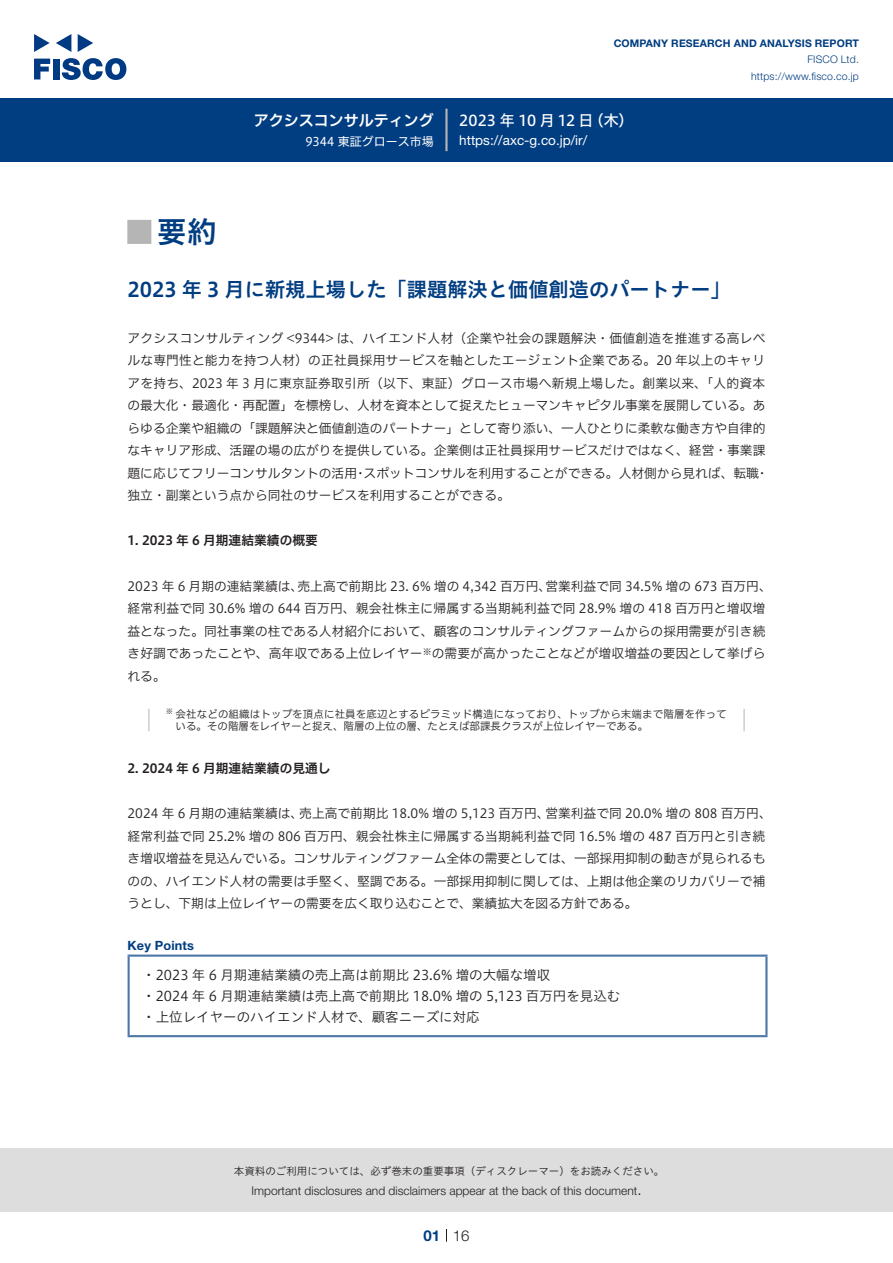
<style>
.page{position:relative;width:893px;height:1263px;background:#fff}
.page>*{position:absolute;margin:0;border:0;box-sizing:border-box;transform-origin:0 0}
.t1{font:30px "Hiragino UD Sans Std N W6";color:#003d81}
.t2{font:24px "Hiragino UD Sans Std N W6";color:#b5b5b6}
.t3{font:20.25px "Hiragino UD Sans Std W6";color:#003d81}
.t4{font:15px "Hiragino UD Sans F Std N W5";letter-spacing:.005em;color:#fff}
.t5{font:15px "Hiragino UD Sans F Std N W6";color:#fff}
.t6{font:300 15px "Helvetica Neue LT Std";color:#231f20}
.t7{font:700 15px "Helvetica Neue LT Std";color:#003d81}
.t8{font:13.5px/20.7px "Hiragino UD Sans Std W3";color:#231f20}
.t9{font:13.5px "Helvetica Neue LT Std";color:#fff}
.t10{font:12.75px/22.5px "Hiragino UD Sans F Std N W3";color:#231f20}
.t11{font:12.75px "Hiragino UD Sans F Std N W6";color:#231f20}
.t12{font:700 12.75px "Helvetica Neue LT Std";letter-spacing:.015em;color:#003d81}
.t13{font:300 12px "Helvetica Neue LT Std";color:#231f20}
.t14{font:12px "Hiragino UD Sans F Std N W4";color:#fff}
.t15{font:10.5px "Hiragino UD Sans F Std N W3";letter-spacing:.01em;color:#231f20}
.t16{font:10.5px "Hiragino UD Sans Std W3";color:#231f20}
.t17{font:700 10.5px "Helvetica Neue LT Std";letter-spacing:.015em;color:#003d81}
.t18{font:300 10.5px/16.5px "Helvetica Neue LT Std";letter-spacing:.015em;color:#003d81;text-align:right}
.t19{font:8.85px "Hiragino UD Sans F Std N W3";color:#231f20}
.t20{font:7.35px "Hiragino UD Sans F Std N W3";color:#231f20}
</style>
<div class="page">
<div style="left:0;top:1148px;width:893px;height:64px;background:#ddd"></div>
<svg style="left:34px;top:59px;width:16px;height:20px"></svg>
<div style="left:53px;top:59px;width:6px;height:20px;background:#003a83"></div>
<svg style="left:62px;top:58px;width:64px;height:22px"></svg>
<svg style="left:34px;top:34px;width:16px;height:18px"></svg>
<svg style="left:78px;top:34px;width:15px;height:18px"></svg>
<svg style="left:56px;top:34px;width:15px;height:18px"></svg>
<div style="left:0;top:98px;width:893px;height:64px;background:#003d81"></div>
<hr style="left:445px;top:109px;width:3px;height:42px;background:#b5b5b6">
<svg style="left:446px;top:1229px;width:1px;height:13px"></svg>
<hr style="left:148px;top:709px;width:2px;height:22px;background:#d3d3d3">
<hr style="left:743px;top:709px;width:2px;height:22px;background:#d3d3d3">
<hr style="left:128px;top:957px;width:2px;height:78px;background:#4d77a7">
<hr style="left:128px;top:954px;width:639px;height:3px;background:#4d77a7">
<hr style="left:765px;top:957px;width:2px;height:78px;background:#4d77a7">
<hr style="left:128px;top:1035px;width:639px;height:2px;background:#4d77a7">
<p class="t5" style="left:254px;top:109px;width:182px">アクシスコンサルティング</p>
<p class="t14" style="left:305px;top:132px;width:130px">9344 東証グロース市場</p>
<p class="t17" style="left:614px;top:37px;width:247px">COMPANY RESEARCH AND ANALYSIS REPORT</p>
<p class="t18" style="left:751px;top:51px;width:109px">FISCO Ltd. https://www.fisco.co j p.</p>
<p class="t4" style="left:589px;top:109px;width:46px">（木(</p>
<p class="t4" style="left:459px;top:109px;width:136px">2023 年 10 月 12 日</p>
<p class="t9" style="left:459px;top:132px;width:129px">h t t p s : / / a x c .g- c o j p. /i r/</p>
<h1 class="t1" style="left:157px;top:209px;width:61px">要約</h1>
<h2 class="t2" style="left:128px;top:213px;width:25px">█</h2>
<h3 class="t3" style="left:128px;top:274px;width:605px">2023 年 3 月に新規上場した「課題解決と価値創造のパートナー「</h3>
<p class="t10" style="left:128px;top:326px;width:642px;text-align:right">アクシスコンサルティング &lt;9344&gt; は、ハイエンド人材（企業や社会の課題解決・価値創造を推進する高レベルな専門性と能力を持つ人材）の正社員採用サービスを軸としたエージェント企業である。20 年以上のキャリアを持ち、2023 年 3 月に東京証券取引所（以下、東証）グロース市場へ新規上場した。創業以来、「人的資本の最大化・最適化・再配置」を標榜し、人材を資本として捉えたヒューマンキャピタル事業を展開している。あらゆる企業や組織の「課題解決と価値創造のパートナー」として寄り添い、一人ひとりに柔軟な働き方や自律的なキャリア形成、活躍の場の広がりを提供している。企業側は正社員採用サービスだけではなく、経営・事業課・</p>
<p class="t10" style="left:364px;top:461px;width:397px">スポットコンサルを利用することができる。人材側から見れば、転職</p>
<p class="t10" style="left:128px;top:461px;width:384px">題に応じてフリーコンサルタントの活用<br>独立・副業という点から同社のサービスを利用することができる。</p>
<p class="t11" style="left:128px;top:531px;width:192px">1. 2023 年 6 月期連結業績の概要</p>
<p class="t10" style="left:354px;top:461px;width:14px">・</p>
<p class="t10" style="left:298px;top:574px;width:255px">売上高で前期比 23. 6% 増の 4,342 百万円、</p>
<p class="t10" style="left:545px;top:574px;width:228px">営業利益で同 34.5% 増の 673 百万円、</p>
<p class="t10" style="left:128px;top:574px;width:177px">2023 年 6 月期の連結業績は、</p>
<p class="t10" style="left:128px;top:596px;width:639px">経常利益で同 30.6% 増の 644 百万円、親会社株主に帰属する当期純利益で同 28.9% 増の 418 百万円と増収増</p>
<p class="t10" style="left:128px;top:619px;width:639px">益となった。同社事業の柱である人材紹介において、顧客のコンサルティングファームからの採用需要が引き続</p>
<p class="t10" style="left:432px;top:641px;width:335px">の需要が高かったことなどが増収増益の要因として挙げら</p>
<p class="t10" style="left:128px;top:641px;width:297px">き好調であったことや、高年収である上位レイヤーれる。</p>
<p class="t15" style="left:176px;top:706px;width:553px">会社などの組織はトップを頂点に社員を底辺とするピラミッド構造になっており、トップから末端まで階層を作って</p>
<p class="t19" style="left:423px;top:645px;width:10px">※</p>
<p class="t20" style="left:166px;top:705px;width:9px">※</p>
<p class="t15" style="left:176px;top:718px;width:474px">いる。その階層をレイヤーと捉え、階層の上位の層、たとえば部課長クラスが上位レイヤーである。</p>
<p class="t11" style="left:128px;top:759px;width:205px">2. 2024 年 6 月期連結業績の見通し</p>
<p class="t10" style="left:545px;top:801px;width:228px">営業利益で同 20.0% 増の 808 百万円、</p>
<p class="t10" style="left:299px;top:801px;width:252px">売上高で前期比 18.0% 増の 5,123 百万円、</p>
<p class="t10" style="left:128px;top:801px;width:639px">2024 年 6 月期の連結業績は、<br>経常利益で同 25.2% 増の 806 百万円、親会社株主に帰属する当期純利益で同 16.5% 増の 487 百万円と引き続き増収増益を見込んでいる。コンサルティングファーム全体の需要としては、一部採用抑制の動きが見られるものの、ハイエンド人材の需要は手堅く、堅調である。一部採用抑制に関しては、上期は他企業のリカバリーで補うとし、下期は上位レイヤーの需要を広く取り込むことで、業績拡大を図る方針である。</p>
<p class="t12" style="left:128px;top:938px;width:68px">Key Points</p>
<p class="t8" style="left:142px;top:964px;width:480px">・2023 年 6 月期連結業績の売上高は前期比 23.6% 増の大幅な増収<br>・2024 年 6 月期連結業績は売上高で前期比 18.0% 増の 5,123 百万円を見込む・上位レイヤーのハイエンド人材で、顧客ニーズに対応</p>
<p class="t16" style="left:234px;top:1163px;width:432px">本資料のご利用については、必ず巻末の重要事項（ディスクレーマー）をお読みください。</p>
<p class="t6" style="left:637px;top:1180px;width:6px">.</p>
<p class="t13" style="left:251px;top:1183px;width:387px">Important disclosures and disclaimers appear at the back of this document</p>
<p class="t7" style="left:423px;top:1226px;width:18px">01</p>
<p class="t6" style="left:453px;top:1226px;width:18px">16</p>
</div>
